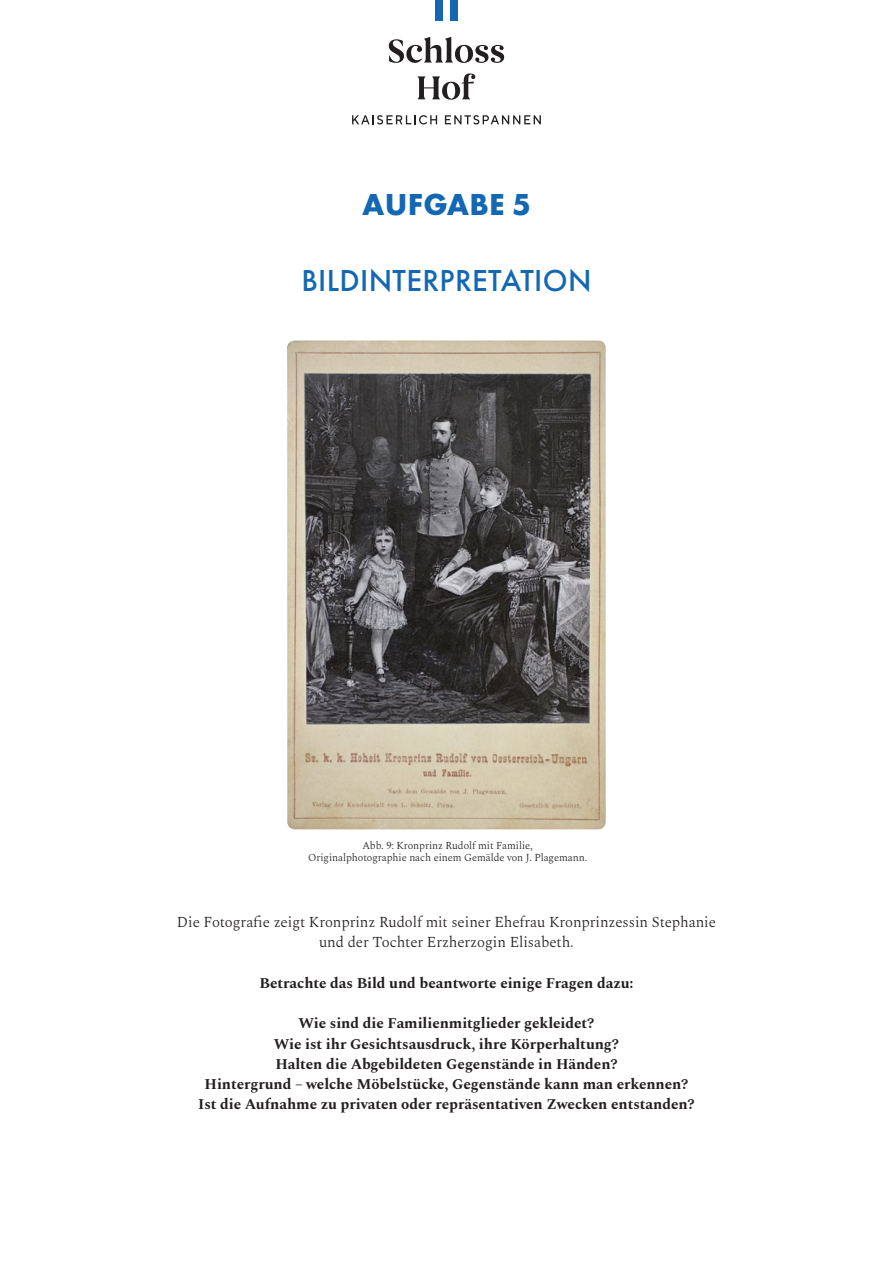
<style>
.page{position:relative;width:893px;height:1263px;background:#fff}
.page>*{position:absolute;margin:0;border:0;box-sizing:border-box;transform-origin:0 0}
.t1{font:500 31.5px "Futura PT";letter-spacing:.01em;color:#1468b3}
.t2{font:700 31.5px "Futura PT";letter-spacing:.01em;color:#1468b3}
.t3{font:700 15px/20.2px "Spectral";letter-spacing:-.005em;color:#231f20;text-align:center}
.t4{font:300 15px/20.2px "Spectral";letter-spacing:-.005em;color:#231f20;text-align:center}
.t5{font:300 10.5px/12.6px "Spectral";letter-spacing:-.005em;color:#231f20;text-align:center}
</style>
<div class="page">
<svg style="left:389px;top:37px;width:115px;height:26px"></svg>
<svg style="left:418px;top:73px;width:57px;height:27px"></svg>
<div style="left:435px;top:0;width:7px;height:21px;background:#1468b3"></div>
<div style="left:450px;top:0;width:8px;height:21px;background:#1468b3"></div>
<svg style="left:352px;top:115px;width:85px;height:9px"></svg>
<svg style="left:445px;top:115px;width:96px;height:9px"></svg>
<img style="left:287px;top:340px;width:319px;height:489px">
<h1 class="t2" style="left:362px;top:185px;width:171px">AUFGABE 5</h1>
<h1 class="t1" style="left:301px;top:262px;width:292px">BILDINTERPRETATION</h1>
<p class="t5" style="left:308px;top:838px;width:280px">Abb. 9: Kronprinz Rudolf mit Familie,<br>Originalphotographie nach einem Gemälde von J. Plagemann.</p>
<p class="t4" style="left:177px;top:911px;width:541px">Die Fotografie zeigt Kronprinz Rudolf mit seiner Ehefrau Kronprinzessin Stephanie und der Tochter Erzherzogin Elisabeth.</p>
<p class="t3" style="left:259px;top:971px;width:376px">Betrachte das Bild und beantworte einige Fragen dazu:</p>
<p class="t3" style="left:198px;top:1012px;width:498px">Wie sind die Familienmitglieder gekleidet?<br>Wie ist ihr Gesichtsausdruck, ihre Körperhaltung?<br>Halten die Abgebildeten Gegenstände in Händen?<br>Hintergrund – welche Möbelstücke, Gegenstände kann man erkennen?<br>Ist die Aufnahme zu privaten oder repräsentativen Zwecken entstanden?</p>
</div>
